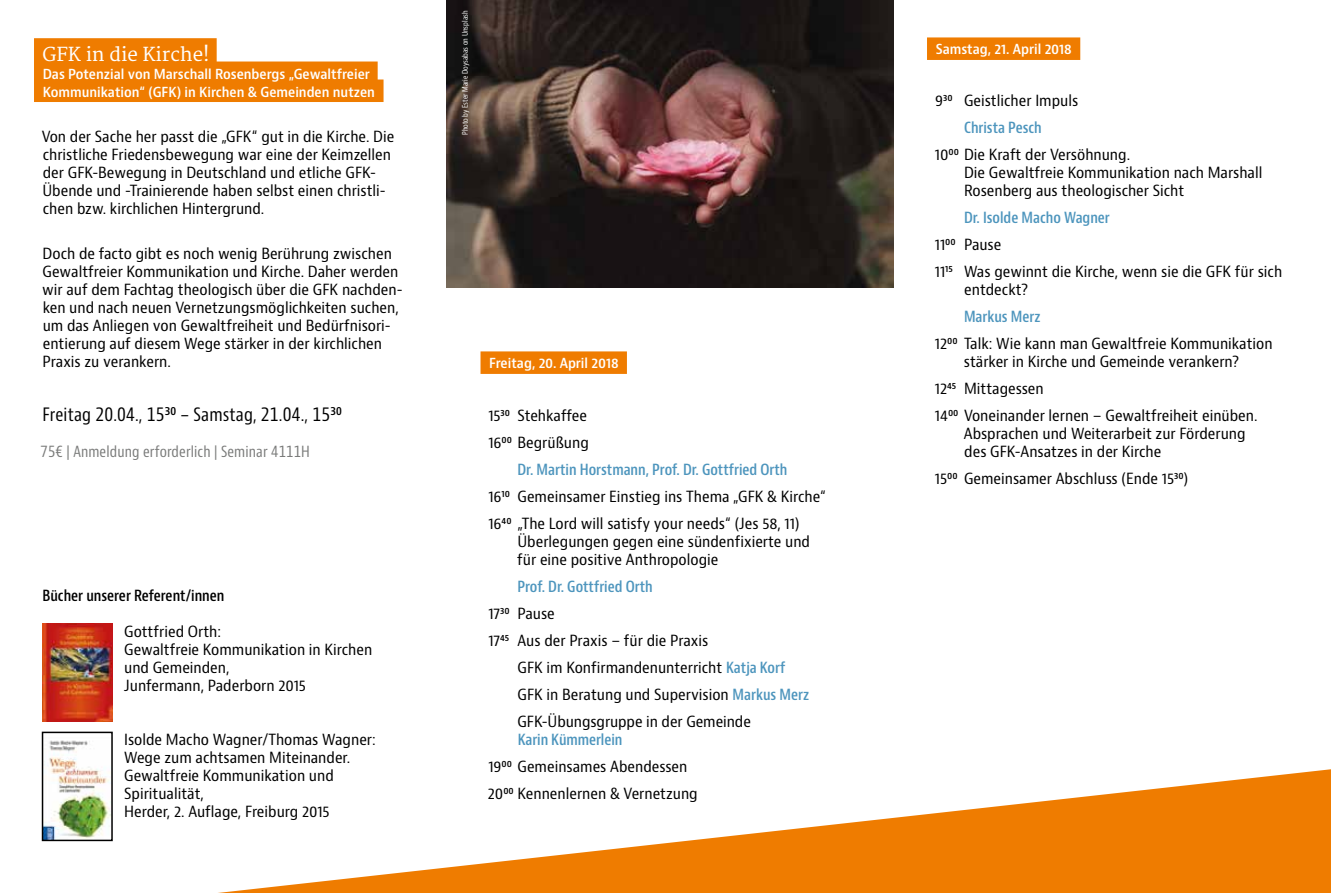
<style>
.page{position:relative;width:1331px;height:893px;background:#fff}
.page>*{position:absolute;margin:0;border:0;box-sizing:border-box;transform-origin:0 0}
.t1{font:18.75px "Merriweather";color:#fff}
.t2{font:condensed 18px "Bernino Sans";letter-spacing:.01em;color:#000}
.t3{font:condensed 15px/18px "Bernino Sans";color:#000}
.t4{font:600 condensed 15px "Bernino Sans";color:#4d95bd}
.t5{font:condensed 15px "Bernino Sans";letter-spacing:.01em;color:#7a7b7a}
.t6{font:600 condensed 15px "Bernino Sans";color:#000}
.t7{font:600 condensed 13.5px/18px "Bernino Sans";color:#fff}
.t8{font:condensed 7.5px "Bernina Sans";color:#fff}
.s1{font-weight:600;color:#4d95bd}
</style>
<div class="page">
<img style="left:447px;top:0;width:446px;height:288px">
<svg style="left:218px;top:769px;width:1113px;height:124px"></svg>
<div style="left:34px;top:38px;width:183px;height:30px;background:#ef7c00"></div>
<div style="left:34px;top:62px;width:344px;height:22px;background:#ef7c00"></div>
<div style="left:34px;top:80px;width:350px;height:22px;background:#ef7c00"></div>
<div style="left:480px;top:351px;width:147px;height:23px;background:#ef7c00"></div>
<div style="left:927px;top:37px;width:153px;height:23px;background:#ef7c00"></div>
<img style="left:43px;top:624px;width:69px;height:98px">
<img style="left:45px;top:740px;width:65px;height:98px">
<div style="left:42px;top:732px;width:71px;height:109px;border:2px solid #000"></div>
<p class="t1" style="left:43px;top:43px;width:169px">GFK in die Kirche!</p>
<p class="t7" style="left:43px;top:65px;width:334px">Das Potenzial von Marschall Rosenbergs „Gewaltfreier<br>Kommunikation“ (GFK) in Kirchen &amp; Gemeinden nutzen</p>
<p class="t3" style="left:42px;top:127px;width:354px">Von der Sache her passt die „GFK“ gut in die Kirche. Die christliche Friedensbewegung war eine der Keimzellen der GFK-Bewegung in Deutschland und etliche GFK-Übende und -Trainierende haben selbst einen christli&shy;chen bzw. kirchlichen Hintergrund.</p>
<p class="t3" style="left:42px;top:244px;width:362px">Doch de facto gibt es noch wenig Berührung zwischen Gewaltfreier Kommunikation und Kirche. Daher werden wir auf dem Fachtag theologisch über die GFK nachden&shy;ken und nach neuen Vernetzungsmöglichkeiten suchen, um das Anliegen von Gewaltfreiheit und Bedürfnisori&shy;entierung auf diesem Wege stärker in der kirchlichen Praxis zu verankern.</p>
<p class="t2" style="left:43px;top:403px;width:301px">Freitag 20.04., 15<sup>30</sup> - Samstag, 21.04., 15<sup>30</sup></p>
<p class="t5" style="left:41px;top:442px;width:271px">75€ | Anmeldung erforderlich | Seminar 4111H</p>
<p class="t6" style="left:43px;top:586px;width:184px">Bücher unserer Referent/innen</p>
<p class="t3" style="left:124px;top:622px;width:250px">Gottfried Orth:<br>Gewaltfreie Kommunikation in Kirchen und Gemeinden,<br>Junfermann, Paderborn 2015</p>
<p class="t3" style="left:124px;top:730px;width:253px">Isolde Macho Wagner/Thomas Wagner:<br>Wege zum achtsamen Miteinander.<br>Gewaltfreie Kommunikation und<br>Spiritualität,<br>Herder, 2. Auflage, Freiburg 2015</p>
<p class="t8" style="left:460px;top:135px;width:126px;rotate:-90deg">Photo by Ester Marie Doysabas on Unsplash</p>
<p class="t7" style="left:489px;top:355px;width:131px">Freitag, 20. April 2018</p>
<p class="t3" style="left:488px;top:406px;width:100px">15<sup>30</sup> Stehkaffee</p>
<p class="t3" style="left:488px;top:433px;width:102px">16<sup>00</sup> Begrüßung</p>
<p class="t4" style="left:517px;top:460px;width:271px">Dr. Martin Horstmann, Prof. Dr. Gottfried Orth</p>
<p class="t3" style="left:488px;top:487px;width:339px">16<sup>10</sup> Gemeinsamer Einstieg ins Thema „GFK &amp; Kirche“</p>
<p class="t3" style="left:488px;top:514px;width:313px">16<sup>40</sup> „The Lord will satisfy your needs“ (Jes 58, 11)</p>
<p class="t3" style="left:517px;top:532px;width:294px">Überlegungen gegen eine sündenfixierte und für eine positive Anthropologie</p>
<p class="t4" style="left:517px;top:577px;width:137px">Prof. Dr. Gottfried Orth</p>
<p class="t3" style="left:488px;top:604px;width:68px">17<sup>30</sup> Pause</p>
<p class="t3" style="left:488px;top:631px;width:222px">17<sup>45</sup> Aus der Praxis – für die Praxis</p>
<p class="t3" style="left:517px;top:658px;width:269px">GFK im Konfirmandenunterricht <span class="s1">Katja Korf</span></p>
<p class="t3" style="left:517px;top:685px;width:293px">GFK in Beratung und Supervision <span class="s1">Markus Merz</span></p>
<p class="t3" style="left:517px;top:712px;width:235px">GFK-Übungsgruppe in der Gemeinde</p>
<p class="t3" style="left:488px;top:726px;width:211px;line-height:27px;text-indent:30px"><span class="s1">Karin Kümmerlein<br></span>19<sup>00</sup> Gemeinsames Abendessen<br>20<sup>00</sup> Kennenlernen &amp; Vernetzung</p>
<p class="t7" style="left:936px;top:41px;width:138px">Samstag, 21. April 2018</p>
<p class="t3" style="left:935px;top:91px;width:144px">9<sup>30</sup> Geistlicher Impuls</p>
<p class="t4" style="left:964px;top:118px;width:79px">Christa Pesch</p>
<p class="t3" style="left:935px;top:145px;width:197px">10<sup>00</sup> Die Kraft der Versöhnung.</p>
<p class="t3" style="left:964px;top:163px;width:300px">Die Gewaltfreie Kommunikation nach Marshall<br>Rosenberg aus theologischer Sicht</p>
<p class="t3" style="left:935px;top:204px;width:349px;line-height:27px;text-indent:29px"><span class="s1">Dr. Isolde Macho Wagner<br></span>11<sup>00</sup> Pause<br>11<sup>15</sup> Was gewinnt die Kirche, wenn sie die GFK für sich</p>
<p class="t3" style="left:964px;top:280px;width:65px">entdeckt?</p>
<p class="t3" style="left:935px;top:303px;width:339px;line-height:27px;text-indent:29px"><span class="s1">Markus Merz<br></span>12<sup>00</sup> Talk: Wie kann man Gewaltfreie Kommunikation</p>
<p class="t3" style="left:935px;top:348px;width:324px;line-height:27px;text-indent:29px">stärker in Kirche und Gemeinde verankern?<br>12<sup>45</sup> Mittagessen<br>14<sup>00</sup> Voneinander lernen – Gewaltfreiheit einüben.</p>
<p class="t3" style="left:964px;top:424px;width:283px">Absprachen und Weiterarbeit zur Förderung des GFK-Ansatzes in der Kirche</p>
<p class="t3" style="left:935px;top:469px;width:255px">15<sup>00</sup> Gemeinsamer Abschluss (Ende 15<sup>30</sup>)</p>
</div>
